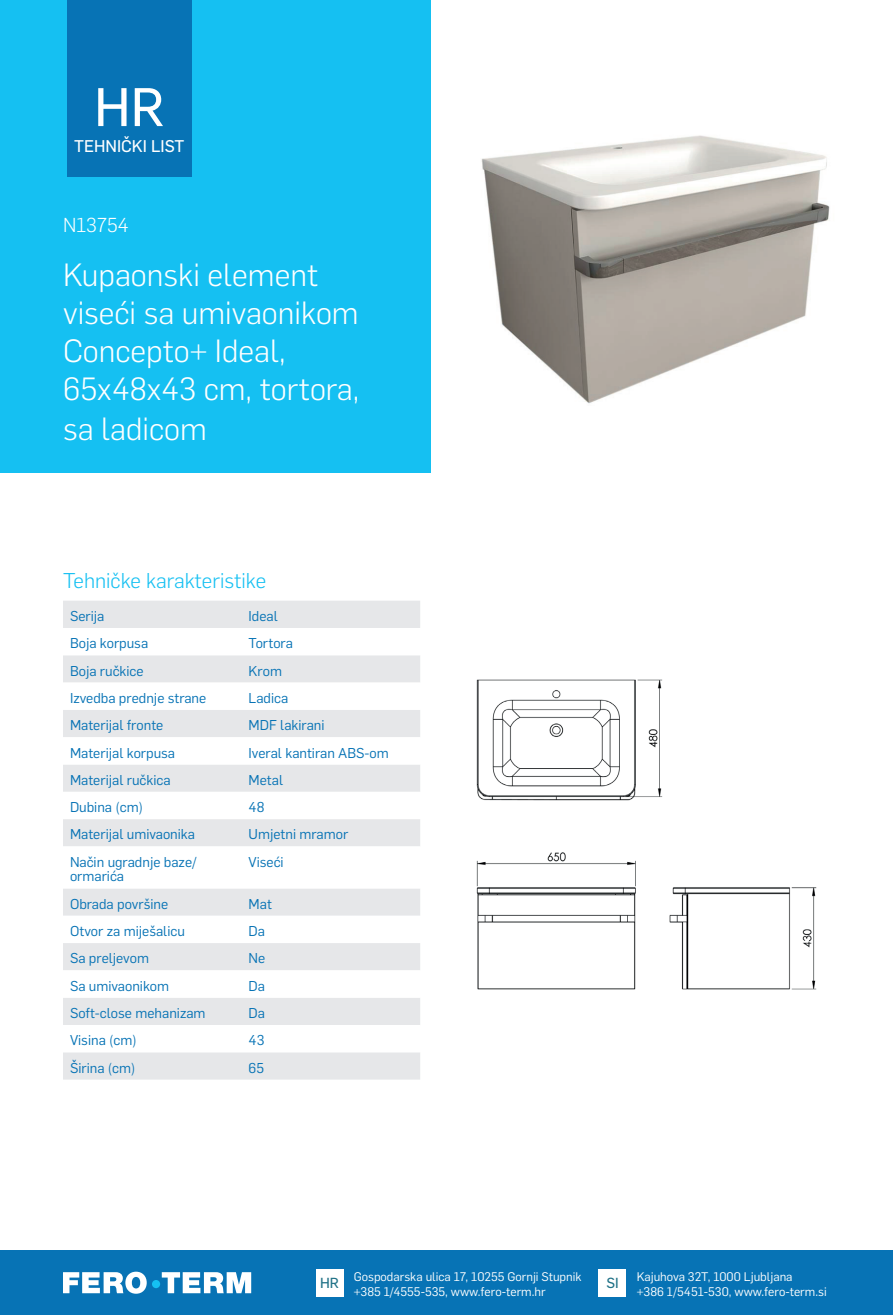
<style>
.page{position:relative;width:893px;height:1315px;background:#fff}
.page>*{position:absolute;margin:0;border:0;box-sizing:border-box;transform-origin:0 0}
.t1{font:53.2px "Flama Basic";color:#fff}
.t2{font:300 31.5px/38.5px "Flama";color:#fff}
.t3{font:300 21px "Flama";color:#15c0f2}
.t4{font:300 19.78px "Flama";color:#fff}
.t5{font:16.62px "Flama Basic";color:#fff}
.t6{font:14.35px "Flama Basic";color:#1f7186}
.t7{font:14px/14.7px "Flama";color:#0773b5}
.t8{font:12.25px/15.8px "Flama";color:#fff}
</style>
<div class="page">
<div style="left:0;top:1250px;width:893px;height:65px;background:#0773b5"></div>
<div style="left:316px;top:1269px;width:27px;height:27px;background:#fff"></div>
<div style="left:599px;top:1269px;width:27px;height:27px;background:#fff"></div>
<svg style="left:63px;top:1271px;width:188px;height:22px"></svg>
<div style="left:152px;top:1280px;width:8px;height:8px;background:#15c0f2;border-radius:50%"></div>
<img style="left:481px;top:135px;width:349px;height:269px">
<img style="left:476px;top:679px;width:341px;height:311px">
<div style="left:0;top:0;width:430px;height:472px;background:#15c0f2"></div>
<div style="left:67px;top:0;width:124px;height:177px;background:#0773b5"></div>
<div style="left:63px;top:601px;width:357px;height:478px;background:#e6e7e9"></div>
<svg style="left:63px;top:628px;width:357px;height:424px"></svg>
<h1 class="t1" style="left:94px;top:70px;width:72px">HR</h1>
<p class="t5" style="left:74px;top:134px;width:112px">TEHNIČKI LIST</p>
<h3 class="t4" style="left:63px;top:212px;width:67px">N13754</h3>
<h2 class="t2" style="left:63px;top:254px;width:298px">Kupaonski element viseći sa umivaonikom<br>Concepto+ Ideal,<br>65x48x43 cm, tortora, sa ladicom</h2>
<h3 class="t3" style="left:63px;top:567px;width:205px">Tehničke karakteristike</h3>
<p class="t7" style="left:70px;top:608px;width:36px">Serija</p>
<p class="t7" style="left:249px;top:608px;width:31px">Ideal</p>
<p class="t7" style="left:70px;top:635px;width:80px">Boja korpusa</p>
<p class="t7" style="left:249px;top:635px;width:46px">Tortora</p>
<p class="t7" style="left:70px;top:662px;width:75px">Boja ručkice</p>
<p class="t7" style="left:249px;top:662px;width:35px">Krom</p>
<p class="t7" style="left:70px;top:689px;width:138px">Izvedba prednje strane</p>
<p class="t7" style="left:249px;top:689px;width:41px">Ladica</p>
<p class="t7" style="left:70px;top:717px;width:95px">Materijal fronte</p>
<p class="t7" style="left:249px;top:717px;width:77px">MDF lakirani</p>
<p class="t7" style="left:70px;top:744px;width:107px">Materijal korpusa</p>
<p class="t7" style="left:249px;top:744px;width:142px">Iveral kantiran ABS-om</p>
<p class="t7" style="left:70px;top:771px;width:102px">Materijal ručkica</p>
<p class="t7" style="left:249px;top:771px;width:36px">Metal</p>
<p class="t7" style="left:70px;top:799px;width:74px">Dubina (cm)</p>
<p class="t7" style="left:249px;top:799px;width:17px">48</p>
<p class="t7" style="left:70px;top:826px;width:127px">Materijal umivaonika</p>
<p class="t7" style="left:249px;top:826px;width:101px">Umjetni mramor</p>
<p class="t7" style="left:70px;top:853px;width:128px">Način ugradnje baze/ ormarića</p>
<p class="t7" style="left:249px;top:853px;width:37px">Viseći</p>
<p class="t7" style="left:70px;top:895px;width:100px">Obrada površine</p>
<p class="t7" style="left:249px;top:895px;width:25px">Mat</p>
<p class="t7" style="left:70px;top:923px;width:116px">Otvor za miješalicu</p>
<p class="t7" style="left:249px;top:923px;width:18px">Da</p>
<p class="t7" style="left:70px;top:950px;width:81px">Sa preljevom</p>
<p class="t7" style="left:249px;top:950px;width:18px">Ne</p>
<p class="t7" style="left:70px;top:977px;width:101px">Sa umivaonikom</p>
<p class="t7" style="left:249px;top:977px;width:18px">Da</p>
<p class="t7" style="left:70px;top:1004px;width:137px">Soft-close mehanizam</p>
<p class="t7" style="left:249px;top:1004px;width:18px">Da</p>
<p class="t7" style="left:70px;top:1032px;width:68px">Visina (cm)</p>
<p class="t7" style="left:249px;top:1032px;width:17px">43</p>
<p class="t7" style="left:70px;top:1059px;width:67px">Širina (cm)</p>
<p class="t7" style="left:249px;top:1059px;width:17px">65</p>
<p class="t6" style="left:320px;top:1272px;width:20px">HR</p>
<p class="t8" style="left:637px;top:1267px;width:191px">Kajuhova 32T, 1000 Ljubljana<br>+386 1/5451-530, www.fero-term.si</p>
<p class="t8" style="left:354px;top:1267px;width:229px">Gospodarska ulica 17, 10255 Gornji Stupnik +385 1/4555-535, www.fero-term.hr</p>
<p class="t6" style="left:606px;top:1272px;width:14px">SI</p>
</div>
